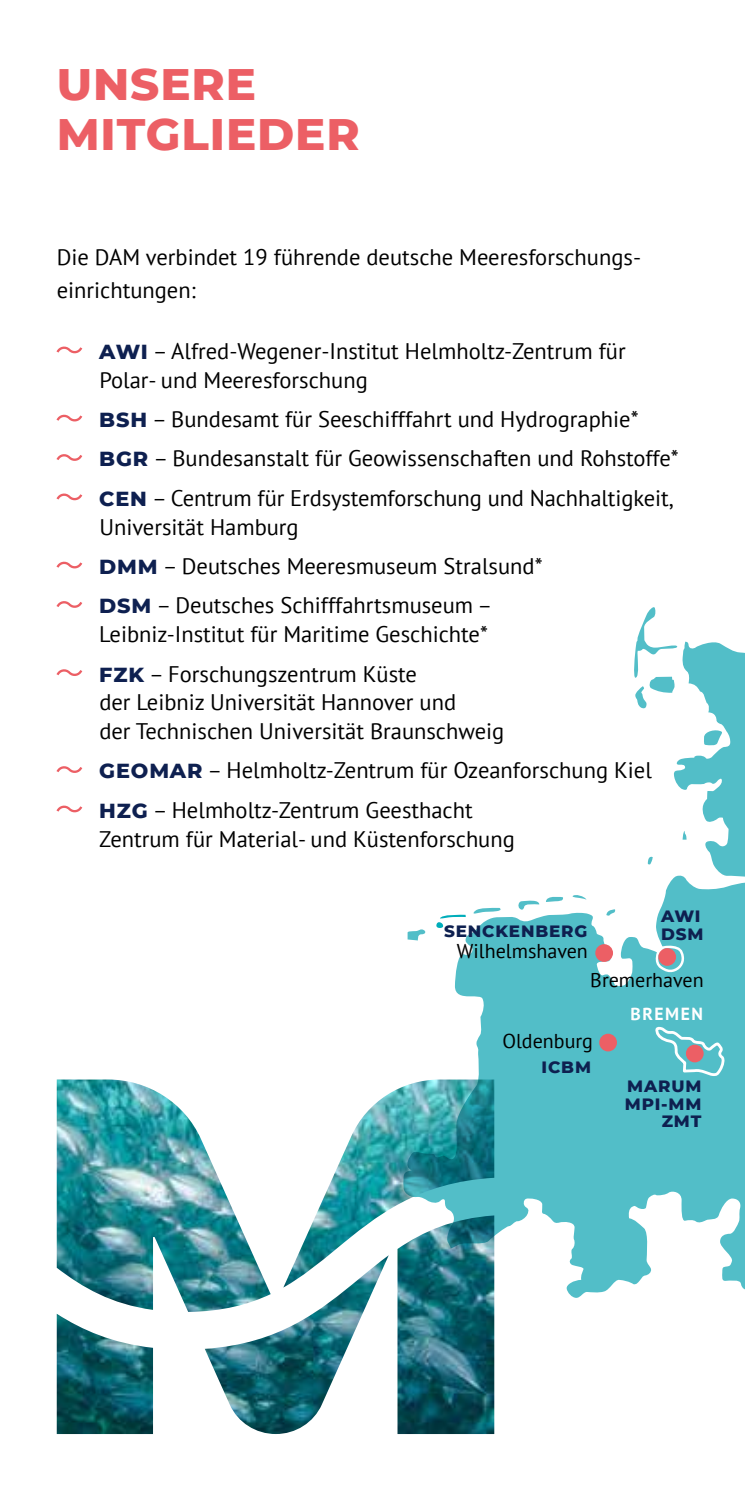
<style>
.page{position:relative;width:745px;height:1489px;background:#fff}
.page>*{position:absolute;margin:0;border:0;box-sizing:border-box;transform-origin:0 0}
.t1{font:800 45px/50px "Montserrat";letter-spacing:.02em;color:#ec5f65}
.t2{font:22.5px/39.5px "PT Sans";color:#000}
.t3{font:20px "PT Sans";color:#000}
.t4{font:700 17.5px "PT Sans";letter-spacing:.085em;color:#fff}
.t5{font:800 16.75px/17.5px "Montserrat";letter-spacing:.05em;color:#0e2050}
.s1{font-family:"Montserrat";font-weight:800;font-size:20.75px;color:#0e2050}
</style>
<div class="page">
<svg style="left:56px;top:346px;width:27px;height:8px"></svg>
<svg style="left:56px;top:414px;width:27px;height:8px"></svg>
<svg style="left:56px;top:454px;width:27px;height:7px"></svg>
<svg style="left:56px;top:493px;width:27px;height:8px"></svg>
<svg style="left:56px;top:561px;width:27px;height:8px"></svg>
<svg style="left:56px;top:601px;width:27px;height:7px"></svg>
<svg style="left:56px;top:669px;width:27px;height:7px"></svg>
<svg style="left:56px;top:766px;width:27px;height:7px"></svg>
<svg style="left:56px;top:805px;width:27px;height:8px"></svg>
<img style="left:57px;top:1079px;width:345px;height:354px">
<svg style="left:402px;top:899px;width:342px;height:536px"></svg>
<svg style="left:606px;top:909px;width:9px;height:7px"></svg>
<svg style="left:472px;top:907px;width:29px;height:7px"></svg>
<svg style="left:517px;top:899px;width:22px;height:11px"></svg>
<svg style="left:545px;top:896px;width:18px;height:6px"></svg>
<svg style="left:572px;top:895px;width:14px;height:4px"></svg>
<div style="left:599px;top:1033px;width:17px;height:18px;background:#ec5f65;border-radius:50%"></div>
<div style="left:595px;top:944px;width:17px;height:17px;background:#ec5f65;border-radius:50%"></div>
<svg style="left:632px;top:607px;width:112px;height:559px"></svg>
<div style="left:658px;top:948px;width:17px;height:17px;background:#ec5f65;border-radius:50%"></div>
<h1 class="t1" style="left:57px;top:57px;width:304px">UNSERE<br>MITGLIEDER</h1>
<p class="t2" style="left:57px;top:240px;width:585px;line-height:32.5px">Die DAM verbindet 19 führende deutsche Meeresforschungs&shy;einrichtungen:</p>
<p class="t2" style="left:99px;top:336px;width:527px;line-height:28.8px"><span class="s1">AWI</span> – Alfred-Wegener-Institut Helmholtz-Zentrum für<br>Polar- und Meeresforschung</p>
<p class="t2" style="left:99px;top:399px;width:580px"><span class="s1">BSH</span> – Bundesamt für Seeschifffahrt und Hydrographie*<br><span class="s1">BGR</span> – Bundesanstalt für Geowissenschaften und Rohstoffe*<br><span class="s1">CEN</span> – Centrum für Erdsystemforschung und Nachhaltigkeit,</p>
<p class="t2" style="left:99px;top:506px;width:444px">Universität Hamburg<br><span class="s1">DMM</span> – Deutsches Meeresmuseum Stralsund*<br><span class="s1">DSM</span> – Deutsches Schifffahrtsmuseum –</p>
<p class="t2" style="left:99px;top:614px;width:390px">Leibniz-Institut für Maritime Geschichte*<br><span class="s1">FZK</span> – Forschungszentrum Küste</p>
<p class="t2" style="left:99px;top:687px;width:406px;line-height:28.8px">der Leibniz Universität Hannover und<br>der Technischen Universität Braunschweig</p>
<p class="t2" style="left:99px;top:750px;width:553px"><span class="s1">GEOMAR</span> – Helmholtz-Zentrum für Ozeanforschung Kiel<br><span class="s1">HZG</span> – Helmholtz-Zentrum Geesthacht</p>
<p class="t2" style="left:99px;top:818px;width:417px">Zentrum für Material- und Küstenforschung</p>
<p class="t5" style="left:444px;top:920px;width:145px">SENCKENBERG</p>
<p class="t3" style="left:456px;top:937px;width:132px">Wilhelmshaven</p>
<p class="t5" style="left:660px;top:906px;width:44px">AWI<br>DSM</p>
<p class="t3" style="left:590px;top:967px;width:115px">Bremerhaven</p>
<p class="t4" style="left:630px;top:1002px;width:74px">BREMEN</p>
<p class="t3" style="left:502px;top:1028px;width:92px">Oldenburg</p>
<p class="t5" style="left:541px;top:1057px;width:51px">ICBM</p>
<p class="t5" style="left:624px;top:1076px;width:78px;text-align:right">MARUM<br>MPI-MM<br>ZMT</p>
</div>
